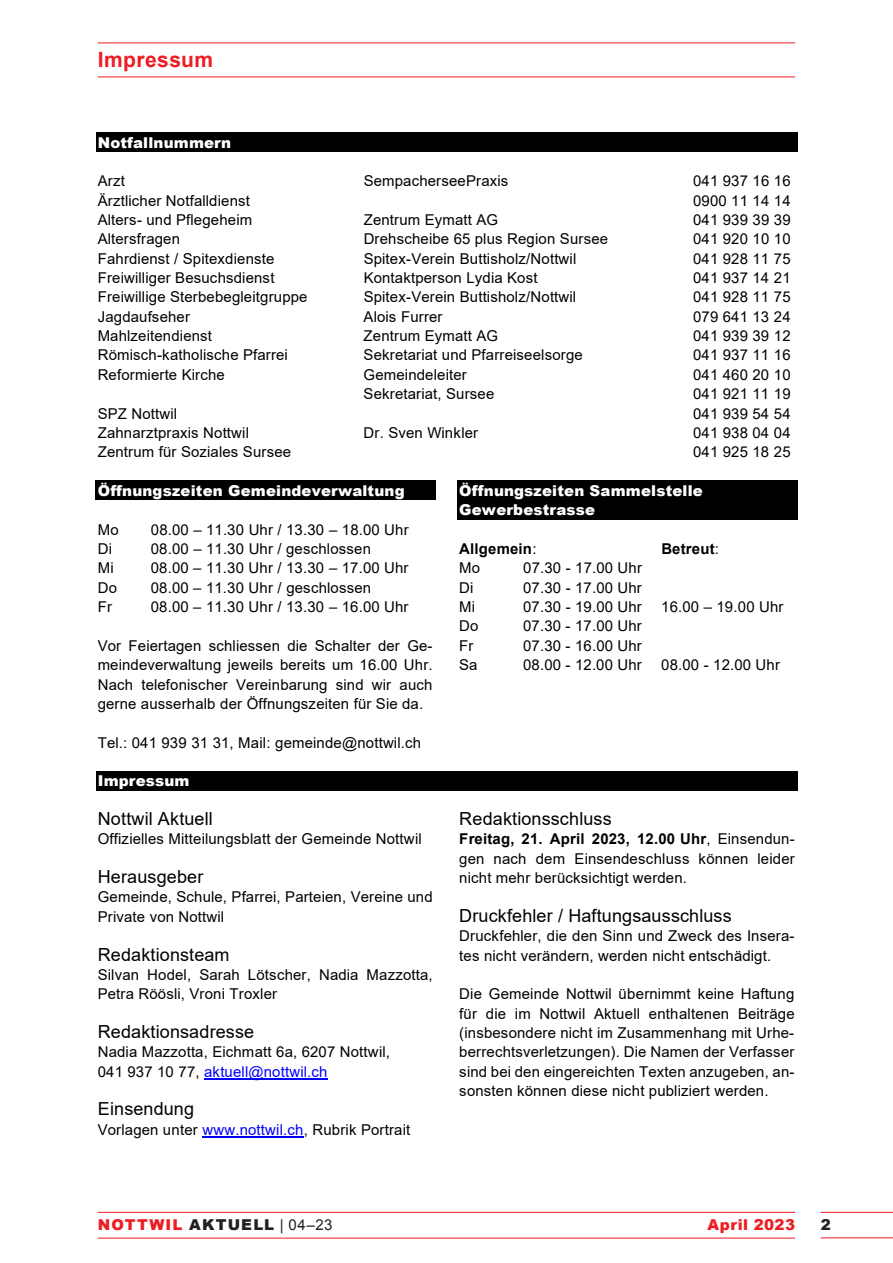
<style>
.page{position:relative;width:893px;height:1263px;background:#fff}
.page>*{position:absolute;margin:0;border:0;box-sizing:border-box;transform-origin:0 0}
.t1{font:700 21px "Arial";letter-spacing:.02em;color:#ee1d23}
.t2{font:18px "Arial";letter-spacing:.01em;color:#000}
.t3{font:15px/19.4px "Arial";letter-spacing:.01em;color:#000}
.t4{font:900 15px/19.5px "Arial";letter-spacing:.01em;color:#fff}
.t5{font:900 15px "Arial";letter-spacing:.065em;color:#ee1d23}
.t6{font:700 15px "Arial";letter-spacing:.01em;color:#000}
.t7{font:900 15px "Arial";letter-spacing:.035em;color:#ee1d23}
.t8{font:900 15px "Arial";color:#231f20}
.s1{font-weight:400}
.s2{color:#00f}
.s3{font-weight:700}
.s4{color:#231f20}
.s5{font-weight:400;color:#231f20}
</style>
<div class="page">
<hr style="left:821px;top:1212px;width:72px;height:1px;background:#ee1d23">
<hr style="left:821px;top:1237px;width:72px;height:1px;background:#ee1d23">
<hr style="left:98px;top:1212px;width:697px;height:1px;background:#ee1d23">
<hr style="left:98px;top:1238px;width:697px;height:1px;background:#ee1d23">
<hr style="left:98px;top:43px;width:697px;height:1px;background:#ee1d23">
<hr style="left:98px;top:77px;width:697px;height:1px;background:#ee1d23">
<div style="left:96px;top:132px;width:701px;height:20px;background:#000"></div>
<div style="left:96px;top:480px;width:340px;height:20px;background:#000"></div>
<div style="left:457px;top:480px;width:340px;height:20px;background:#000"></div>
<div style="left:457px;top:500px;width:340px;height:19px;background:#000"></div>
<div style="left:96px;top:771px;width:701px;height:19px;background:#000"></div>
<hr style="left:204px;top:1078px;width:124px;height:1px;background:#00f">
<hr style="left:203px;top:1136px;width:101px;height:1px;background:#00f">
<h1 class="t1" style="left:98px;top:46px;width:117px">Impressum</h1>
<p class="t4" style="left:98px;top:132px;width:135px">Notfallnummern</p>
<p class="t3" style="left:98px;top:171px;width:29px">Arzt</p>
<p class="t3" style="left:364px;top:171px;width:146px">SempacherseePraxis</p>
<p class="t3" style="left:693px;top:171px;width:99px">041 937 16 16</p>
<p class="t3" style="left:98px;top:191px;width:154px">Ärztlicher Notfalldienst</p>
<p class="t3" style="left:693px;top:191px;width:99px">0900 11 14 14</p>
<p class="t3" style="left:98px;top:210px;width:156px">Alters- und Pflegeheim</p>
<p class="t3" style="left:364px;top:210px;width:136px">Zentrum Eymatt AG</p>
<p class="t3" style="left:693px;top:210px;width:99px">041 939 39 39</p>
<p class="t3" style="left:98px;top:229px;width:84px">Altersfragen</p>
<p class="t3" style="left:364px;top:229px;width:246px">Drehscheibe 65 plus Region Sursee</p>
<p class="t3" style="left:693px;top:229px;width:99px">041 920 10 10</p>
<p class="t3" style="left:98px;top:249px;width:178px">Fahrdienst / Spitexdienste</p>
<p class="t3" style="left:364px;top:249px;width:214px">Spitex-Verein Buttisholz/Nottwil</p>
<p class="t3" style="left:693px;top:249px;width:99px">041 928 11 75</p>
<p class="t3" style="left:98px;top:268px;width:178px">Freiwilliger Besuchsdienst</p>
<p class="t3" style="left:364px;top:268px;width:175px">Kontaktperson Lydia Kost</p>
<p class="t3" style="left:693px;top:268px;width:99px">041 937 14 21</p>
<p class="t3" style="left:98px;top:287px;width:211px">Freiwillige Sterbebegleitgruppe</p>
<p class="t3" style="left:364px;top:287px;width:214px">Spitex-Verein Buttisholz/Nottwil</p>
<p class="t3" style="left:693px;top:287px;width:99px">041 928 11 75</p>
<p class="t3" style="left:98px;top:307px;width:94px">Jagdaufseher</p>
<p class="t3" style="left:364px;top:307px;width:80px">Alois Furrer</p>
<p class="t3" style="left:693px;top:307px;width:99px">079 641 13 24</p>
<p class="t3" style="left:98px;top:326px;width:116px">Mahlzeitendienst</p>
<p class="t3" style="left:364px;top:326px;width:136px">Zentrum Eymatt AG</p>
<p class="t3" style="left:693px;top:326px;width:99px">041 939 39 12</p>
<p class="t3" style="left:98px;top:345px;width:192px">Römisch-katholische Pfarrei</p>
<p class="t3" style="left:364px;top:345px;width:221px">Sekretariat und Pfarreiseelsorge</p>
<p class="t3" style="left:693px;top:345px;width:99px">041 937 11 16</p>
<p class="t3" style="left:98px;top:365px;width:129px">Reformierte Kirche</p>
<p class="t3" style="left:364px;top:365px;width:105px">Gemeindeleiter</p>
<p class="t3" style="left:693px;top:365px;width:99px">041 460 20 10</p>
<p class="t3" style="left:364px;top:384px;width:132px">Sekretariat, Sursee</p>
<p class="t3" style="left:693px;top:384px;width:99px">041 921 11 19</p>
<p class="t3" style="left:98px;top:403px;width:81px">SPZ Nottwil</p>
<p class="t3" style="left:693px;top:403px;width:99px">041 939 54 54</p>
<p class="t3" style="left:98px;top:423px;width:153px">Zahnarztpraxis Nottwil</p>
<p class="t3" style="left:364px;top:423px;width:116px">Dr. Sven Winkler</p>
<p class="t3" style="left:693px;top:423px;width:99px">041 938 04 04</p>
<p class="t3" style="left:98px;top:442px;width:195px">Zentrum für Soziales Sursee</p>
<p class="t3" style="left:693px;top:442px;width:99px">041 925 18 25</p>
<p class="t4" style="left:98px;top:481px;width:308px">Öffnungszeiten Gemeindeverwaltung</p>
<p class="t3" style="left:98px;top:520px;width:22px">Mo</p>
<p class="t3" style="left:151px;top:520px;width:259px">08.00 – 11.30 Uhr / 13.30 – 18.00 Uhr</p>
<p class="t3" style="left:98px;top:539px;width:16px">Di</p>
<p class="t3" style="left:151px;top:539px;width:222px">08.00 – 11.30 Uhr / geschlossen</p>
<p class="t3" style="left:98px;top:558px;width:17px">Mi</p>
<p class="t3" style="left:151px;top:558px;width:259px">08.00 – 11.30 Uhr / 13.30 – 17.00 Uhr</p>
<p class="t3" style="left:98px;top:578px;width:21px">Do</p>
<p class="t3" style="left:151px;top:578px;width:222px">08.00 – 11.30 Uhr / geschlossen</p>
<p class="t3" style="left:98px;top:597px;width:16px">Fr</p>
<p class="t3" style="left:151px;top:597px;width:259px">08.00 – 11.30 Uhr / 13.30 – 16.00 Uhr</p>
<p class="t3" style="left:98px;top:636px;width:336px;text-align:justify">Vor Feiertagen schliessen die Schalter der Ge&shy;meindeverwaltung jeweils bereits um 16.00 Uhr.<br>Nach telefonischer Vereinbarung sind wir auch gerne ausserhalb der Öffnungszeiten für Sie da.</p>
<p class="t3" style="left:98px;top:732px;width:325px">Tel.: 041 939 31 31, Mail: gemeinde@nottwil.ch</p>
<p class="t4" style="left:459px;top:480px;width:245px">Öffnungszeiten Sammelstelle<br>Gewerbestrasse</p>
<p class="t6" style="left:459px;top:538px;width:79px">Allgemein<span class="s1">:</span></p>
<p class="t6" style="left:661px;top:538px;width:59px">Betreut<span class="s1">:</span></p>
<p class="t3" style="left:459px;top:558px;width:22px">Mo</p>
<p class="t3" style="left:523px;top:558px;width:120px">07.30 - 17.00 Uhr</p>
<p class="t3" style="left:459px;top:578px;width:16px">Di</p>
<p class="t3" style="left:523px;top:578px;width:120px">07.30 - 17.00 Uhr</p>
<p class="t3" style="left:459px;top:597px;width:17px">Mi</p>
<p class="t3" style="left:523px;top:597px;width:120px">07.30 - 19.00 Uhr</p>
<p class="t3" style="left:661px;top:597px;width:124px">16.00 – 19.00 Uhr</p>
<p class="t3" style="left:459px;top:616px;width:21px">Do</p>
<p class="t3" style="left:523px;top:616px;width:120px">07.30 - 17.00 Uhr</p>
<p class="t3" style="left:459px;top:636px;width:16px">Fr</p>
<p class="t3" style="left:523px;top:636px;width:120px">07.30 - 16.00 Uhr</p>
<p class="t3" style="left:459px;top:655px;width:20px">Sa</p>
<p class="t3" style="left:523px;top:655px;width:120px">08.00 - 12.00 Uhr</p>
<p class="t3" style="left:661px;top:655px;width:120px">08.00 - 12.00 Uhr</p>
<p class="t4" style="left:98px;top:771px;width:93px">Impressum</p>
<p class="t2" style="left:98px;top:806px;width:117px">Nottwil Aktuell</p>
<p class="t3" style="left:98px;top:829px;width:325px">Offizielles Mitteilungsblatt der Gemeinde Nottwil</p>
<p class="t2" style="left:98px;top:864px;width:107px">Herausgeber</p>
<p class="t3" style="left:98px;top:887px;width:336px">Gemeinde, Schule, Pfarrei, Parteien, Vereine und<br>Private von Nottwil</p>
<p class="t2" style="left:98px;top:942px;width:133px">Redaktionsteam</p>
<p class="t3" style="left:98px;top:965px;width:336px">Silvan Hodel, Sarah Lötscher, Nadia Mazzotta,<br>Petra Röösli, Vroni Troxler</p>
<p class="t2" style="left:98px;top:1019px;width:158px">Redaktionsadresse</p>
<p class="t3" style="left:98px;top:1042px;width:294px">Nadia Mazzotta, Eichmatt 6a, 6207 Nottwil,<br>041 937 10 77, <span class="s2">aktuell@nottwil.ch</span></p>
<p class="t2" style="left:98px;top:1097px;width:98px">Einsendung</p>
<p class="t3" style="left:98px;top:1119px;width:314px">Vorlagen unter <span class="s2">www.nottwil.ch</span>, Rubrik Portrait</p>
<p class="t2" style="left:459px;top:806px;width:154px">Redaktionsschluss</p>
<p class="t3" style="left:459px;top:829px;width:337px;text-align:justify"><span class="s3">Freitag, 21. April 2023, 12.00 Uhr</span>, Einsendun&shy;gen nach dem Einsendeschluss können leider nicht mehr berücksichtigt werden.</p>
<p class="t2" style="left:459px;top:903px;width:274px">Druckfehler / Haftungsausschluss</p>
<p class="t3" style="left:459px;top:926px;width:337px">Druckfehler, die den Sinn und Zweck des Insera&shy;tes nicht verändern, werden nicht entschädigt.</p>
<p class="t3" style="left:459px;top:984px;width:337px;text-align:justify">Die Gemeinde Nottwil übernimmt keine Haftung für die im Nottwil Aktuell enthaltenen Beiträge (insbesondere nicht im Zusammenhang mit Urhe&shy;berrechtsverletzungen). Die Namen der Verfasser sind bei den eingereichten Texten anzugeben, an&shy;sonsten können diese nicht publiziert werden.</p>
<p class="t5" style="left:98px;top:1213px;width:236px">NOTTWIL <span class="s4">AKTUELL</span> <span class="s5">| 04–23</span></p>
<p class="t7" style="left:708px;top:1213px;width:89px">April 2023</p>
<p class="t8" style="left:821px;top:1213px;width:12px">2</p>
</div>
